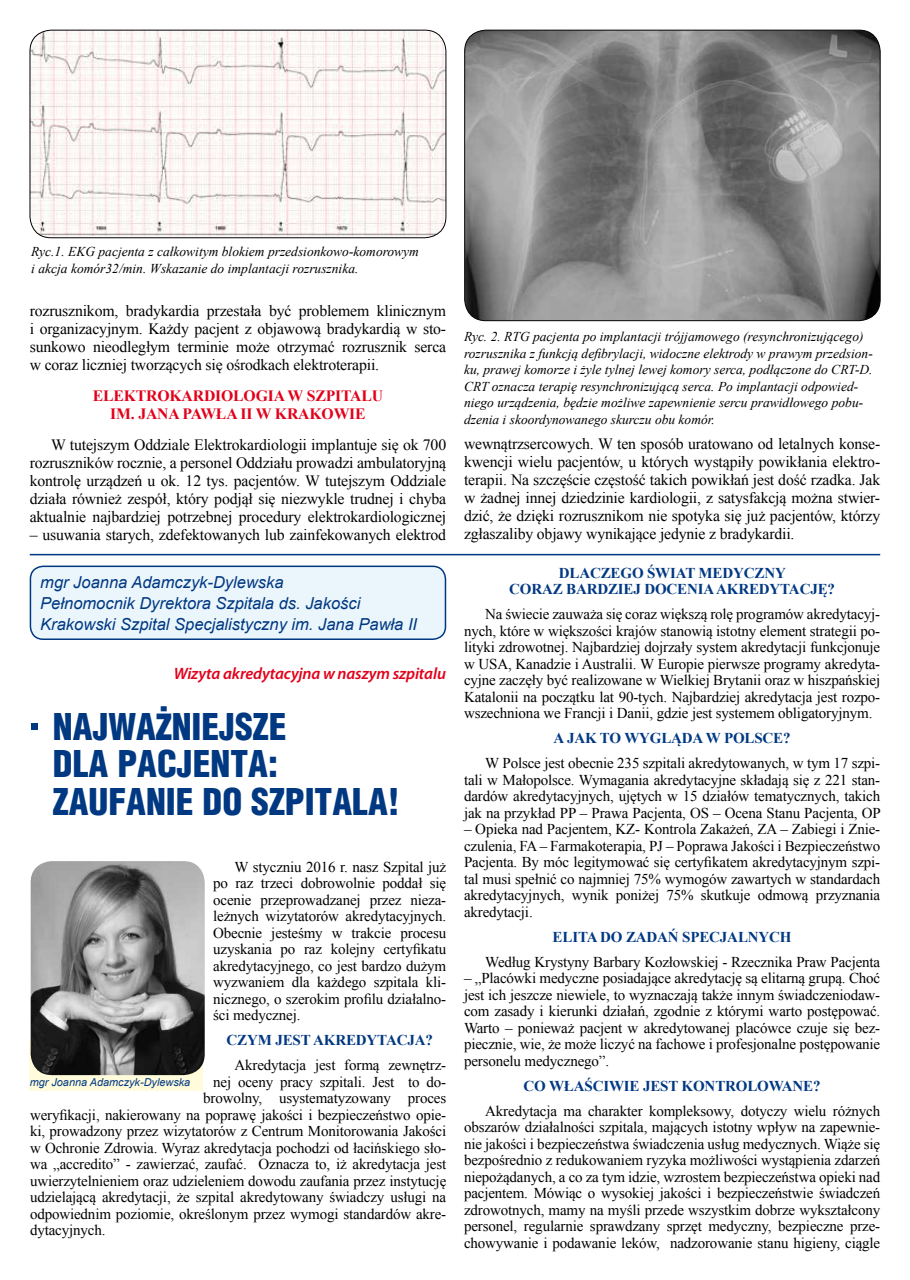
<style>
.page{position:relative;width:910px;height:1280px;background:#fff}
.page>*{position:absolute;margin:0;border:0;box-sizing:border-box;transform-origin:0 0}
.t1{font:36px/37.5px "Switzerland Cond Black PL";color:#003882}
.t2{font:italic 16.5px/21px "Arial";color:#003882}
.t3{font:italic 600 16.5px "Myriad Pro";letter-spacing:-.01em;color:#e2001a}
.t4{font:15.75px/18px "Times New Roman";letter-spacing:-.01em;color:#000;text-align:justify}
.t5{font:700 15.75px/18px "Times New Roman";letter-spacing:-.01em;color:#e2001a;text-align:center}
.t6{font:15px/16.5px "Times New Roman";letter-spacing:-.01em;color:#000;text-align:justify}
.t7{font:700 15px/16.5px "Times New Roman";letter-spacing:-.01em;color:#003882;text-align:center}
.t8{font:italic 13.5px/16.5px "Times New Roman";color:#000}
.t9{font:italic 10.95px "Arial";color:#003882}
</style>
<div class="page">
<hr style="left:30px;top:554px;width:850px;height:1px;background:#003882">
<img style="left:465px;top:30px;width:415px;height:291px">
<div style="left:464px;top:30px;width:416px;height:291px;border:1px solid #000;border-radius:21px"></div>
<div style="left:31px;top:723px;width:6px;height:7px;background:#003882"></div>
<div style="left:30px;top:566px;width:415px;height:73px;background:#ebf6fc;border-radius:13px"></div>
<div style="left:30px;top:566px;width:416px;height:74px;border:2px solid #003882;border-radius:13px"></div>
<div style="left:30px;top:1040px;width:173px;height:51px;background:#fffbdb"></div>
<img style="left:31px;top:861px;width:174px;height:214px">
<img style="left:30px;top:30px;width:416px;height:206px">
<div style="left:30px;top:30px;width:416px;height:208px;border:1px solid #000;border-radius:21px"></div>
<p class="t8" style="left:31px;top:243px;width:389px">Ryc.1. EKG pacjenta z całkowitym blokiem przedsionkowo-komorowym i akcja komór32/min. Wskazanie do implantacji rozrusznika.</p>
<p class="t4" style="left:30px;top:301px;width:418px">rozrusznikom, bradykardia przestała być problemem klinicznym i organizacyjnym. Każdy pacjent z objawową bradykardią w sto&shy;sunkowo nieodległym terminie może otrzymać rozrusznik serca w coraz liczniej tworzących się ośrodkach elektroterapii.</p>
<p class="t5" style="left:93px;top:386px;width:292px">ELEKTROKARDIOLOGIA W SZPITALU<br>IM. JANA PAWŁA II W KRAKOWIE</p>
<p class="t4" style="left:30px;top:435px;width:418px;text-indent:21px">W tutejszym Oddziale Elektrokardiologii implantuje się ok 700 rozruszników rocznie, a personel Oddziału prowadzi ambulatoryjną kontrolę urządzeń u ok. 12 tys. pacjentów. W tutejszym Oddziale działa również zespół, który podjął się niezwykle trudnej i chyba aktualnie najbardziej potrzebnej procedury elektrokardiologicznej</p>
<p class="t4" style="left:30px;top:525px;width:418px">– usuwania starych, zdefektowanych lub zainfekowanych elektrod</p>
<p class="t2" style="left:40px;top:572px;width:378px">mgr Joanna Adamczyk-Dylewska<br>Pełnomocnik Dyrektora Szpitala ds. Jakości<br>Krakowski Szpital Specjalistyczny im. Jana Pawła II</p>
<p class="t3" style="left:174px;top:663px;width:274px">Wizyta akredytacyjna w naszym szpitalu</p>
<h1 class="t1" style="left:53px;top:708px;width:348px">NAJWAŻNIEJSZE<br>DLA PACJENTA:<br>ZAUFANIE DO SZPITALA!</h1>
<p class="t6" style="left:213px;top:858px;width:235px;text-indent:21px">W styczniu 2016 r. nasz Szpital już po raz trzeci dobrowolnie poddał się ocenie przeprowadzanej przez nieza&shy;leżnych wizytatorów akredytacyjnych.<br>Obecnie jesteśmy w trakcie procesu uzyskania po raz kolejny certyfikatu akredytacyjnego, co jest bardzo dużym wyzwaniem dla każdego szpitala kli&shy;nicznego, o szerokim profilu działalno&shy;ści medycznej.</p>
<p class="t7" style="left:227px;top:1031px;width:208px">CZYM JEST AKREDYTACJA?</p>
<p class="t6" style="left:234px;top:1056px;width:213px">Akredytacja jest formą zewnętrz-</p>
<p class="t6" style="left:213px;top:1073px;width:235px">nej oceny pracy szpitali. Jest to do-</p>
<p class="t6" style="left:203px;top:1089px;width:244px">browolny, usystematyzowany proces</p>
<p class="t6" style="left:30px;top:1106px;width:418px">weryfikacji, nakierowany na poprawę jakości i bezpieczeństwo opie-</p>
<p class="t6" style="left:30px;top:1122px;width:418px">ki, prowadzony przez wizytatorów z Centrum Monitorowania Jakości</p>
<p class="t6" style="left:30px;top:1139px;width:418px">w Ochronie Zdrowia. Wyraz akredytacja pochodzi od łacińskiego sło-</p>
<p class="t6" style="left:30px;top:1155px;width:418px">wa „accredito” - zawierzać, zaufać. Oznacza to, iż akredytacja jest</p>
<p class="t6" style="left:30px;top:1172px;width:418px">uwierzytelnieniem oraz udzieleniem dowodu zaufania przez instytucję</p>
<p class="t6" style="left:30px;top:1188px;width:418px">udzielającą akredytacji, że szpital akredytowany świadczy usługi na</p>
<p class="t6" style="left:30px;top:1205px;width:418px">odpowiednim poziomie, określonym przez wymogi standardów akre-</p>
<p class="t6" style="left:30px;top:1221px;width:77px">dytacyjnych.</p>
<p class="t9" style="left:30px;top:1075px;width:162px">mgr Joanna Adamczyk-Dylewska</p>
<p class="t8" style="left:464px;top:328px;width:410px">Ryc. 2. RTG pacjenta po implantacji trójjamowego (resynchronizującego) rozrusznika z funkcją defibrylacji, widoczne elektrody w prawym przedsion&shy;ku, prawej komorze i żyle tylnej lewej komory serca, podłączone do CRT-D.<br>CRT oznacza terapię resynchronizującą serca. Po implantacji odpowied&shy;niego urządzenia, będzie możliwe zapewnienie sercu prawidłowego pobu&shy;dzenia i skoordynowanego skurczu obu komór.</p>
<p class="t4" style="left:464px;top:434px;width:418px">wewnątrzsercowych. W ten sposób uratowano od letalnych konse&shy;kwencji wielu pacjentów, u których wystąpiły powikłania elektro&shy;terapii. Na szczęście częstość takich powikłań jest dość rzadka. Jak w żadnej innej dziedzinie kardiologii, z satysfakcją można stwier&shy;dzić, że dzięki rozrusznikom nie spotyka się już pacjentów, którzy zgłaszaliby objawy wynikające jedynie z bradykardii.</p>
<p class="t7" style="left:509px;top:564px;width:327px">DLACZEGO ŚWIAT MEDYCZNY<br>CORAZ BARDZIEJ DOCENIA AKREDYTACJĘ?</p>
<p class="t6" style="left:464px;top:606px;width:418px;text-indent:21px">Na świecie zauważa się coraz większą rolę programów akredytacyj&shy;nych, które w większości krajów stanowią istotny element strategii po&shy;lityki zdrowotnej. Najbardziej dojrzały system akredytacji funkcjonuje w USA, Kanadzie i Australii. W Europie pierwsze programy akredyta&shy;cyjne zaczęły być realizowane w Wielkiej Brytanii oraz w hiszpańskiej Katalonii na początku lat 90-tych. Najbardziej akredytacja jest rozpo&shy;wszechniona we Francji i Danii, gdzie jest systemem obligatoryjnym.</p>
<p class="t7" style="left:554px;top:730px;width:239px">A JAK TO WYGLĄDA W POLSCE?</p>
<p class="t6" style="left:464px;top:755px;width:418px;text-indent:21px">W Polsce jest obecnie 235 szpitali akredytowanych, w tym 17 szpi&shy;tali w Małopolsce. Wymagania akredytacyjne składają się z 221 stan&shy;dardów akredytacyjnych, ujętych w 15 działów tematycznych, takich jak na przykład PP – Prawa Pacjenta, OS – Ocena Stanu Pacjenta, OP</p>
<p class="t6" style="left:464px;top:821px;width:418px">– Opieka nad Pacjentem, KZ- Kontrola Zakażeń, ZA – Zabiegi i Znie&shy;czulenia, FA – Farmakoterapia, PJ – Poprawa Jakości i Bezpieczeństwo Pacjenta. By móc legitymować się certyfikatem akredytacyjnym szpi&shy;tal musi spełnić co najmniej 75% wymogów zawartych w standardach akredytacyjnych, wynik poniżej 75% skutkuje odmową przyznania akredytacji.</p>
<p class="t7" style="left:553px;top:928px;width:240px">ELITA DO ZADAŃ SPECJALNYCH</p>
<p class="t6" style="left:485px;top:953px;width:396px">Według Krystyny Barbary Kozłowskiej - Rzecznika Praw Pacjenta</p>
<p class="t6" style="left:464px;top:970px;width:418px">– „Placówki medyczne posiadające akredytację są elitarną grupą. Choć jest ich jeszcze niewiele, to wyznaczają także innym świadczeniodaw&shy;com zasady i kierunki działań, zgodnie z którymi warto postępować.<br>Warto – ponieważ pacjent w akredytowanej placówce czuje się bez&shy;piecznie, wie, że może liczyć na fachowe i profesjonalne postępowanie personelu medycznego”.</p>
<p class="t7" style="left:524px;top:1077px;width:299px">CO WŁAŚCIWIE JEST KONTROLOWANE?</p>
<p class="t6" style="left:464px;top:1102px;width:418px;text-indent:21px">Akredytacja ma charakter kompleksowy, dotyczy wielu różnych obszarów działalności szpitala, mających istotny wpływ na zapewnie&shy;nie jakości i bezpieczeństwa świadczenia usług medycznych. Wiąże się bezpośrednio z redukowaniem ryzyka możliwości wystąpienia zdarzeń niepożądanych, a co za tym idzie, wzrostem bezpieczeństwa opieki nad pacjentem. Mówiąc o wysokiej jakości i bezpieczeństwie świadczeń zdrowotnych, mamy na myśli przede wszystkim dobrze wykształcony personel, regularnie sprawdzany sprzęt medyczny, bezpieczne prze&shy;chowywanie i podawanie leków, nadzorowanie stanu higieny, ciągle</p>
</div>
